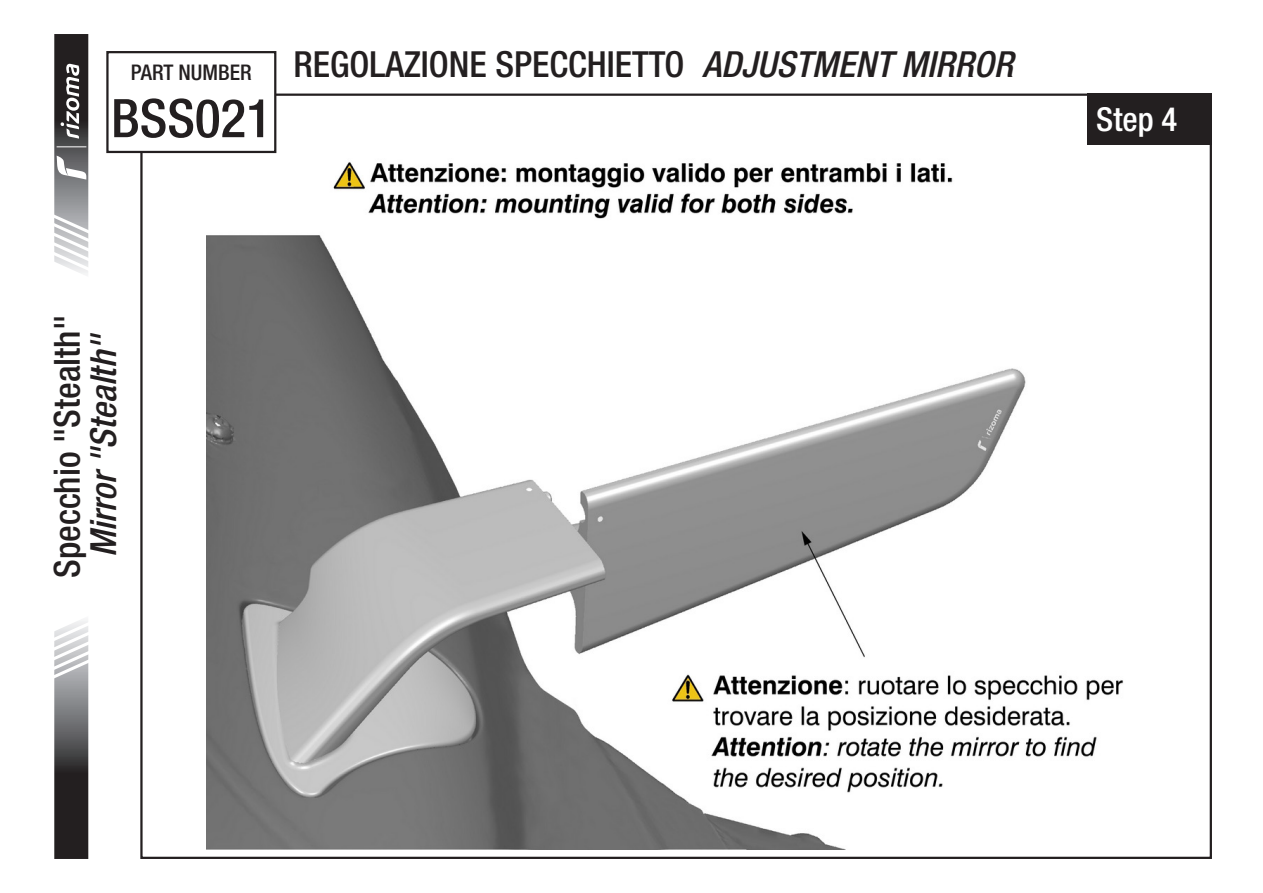
<style>
.page{position:relative;width:1263px;height:893px;background:#fff}
.page>*{position:absolute;margin:0;border:0;box-sizing:border-box;transform-origin:0 0}
.t1{font:500 condensed 53.4px "Helvetica Neue LT Std";color:#231f20}
.t2{font:500 condensed 36px "Helvetica Neue LT Std";color:#231f20}
.t3{font:italic 500 condensed 36px "Helvetica Neue LT Std";color:#231f20}
.t4{font:500 condensed 33px "Helvetica Neue LT Std";color:#fff}
.t5{font:500 condensed 21.6px "Helvetica Neue LT Std";color:#231f20}
.s1{font-style:italic}
</style>
<div class="page">
<img style="left:206px;top:103px;width:918px;height:746px">
<div style="left:1088px;top:94px;width:124px;height:51px;background:#231f20"></div>
<svg style="left:54px;top:620px;width:35px;height:239px;background:#706f70"></svg>
<svg style="left:54px;top:34px;width:35px;height:240px"></svg>
<div style="left:107px;top:52px;width:168px;height:100px;background:#fff"></div>
<div style="left:106px;top:51px;width:170px;height:102px;border:2px solid #231f20"></div>
<p class="t5" style="left:131px;top:59px;width:122px">PART NUMBER</p>
<p class="t2" style="left:293px;top:42px;width:721px">REGOLAZIONE SPECCHIETTO <span class="s1">ADJUSTMENT MIRROR</span></p>
<h1 class="t1" style="left:111px;top:86px;width:162px">BSS021</h1>
<p class="t4" style="left:1096px;top:99px;width:83px">Step 4</p>
<p class="t2" style="left:46px;top:578px;width:265px;rotate:-90deg">Specchio "Stealth"</p>
<p class="t3" style="left:82px;top:557px;width:226px;rotate:-90deg">Mirror "Stealth"</p>
</div>
